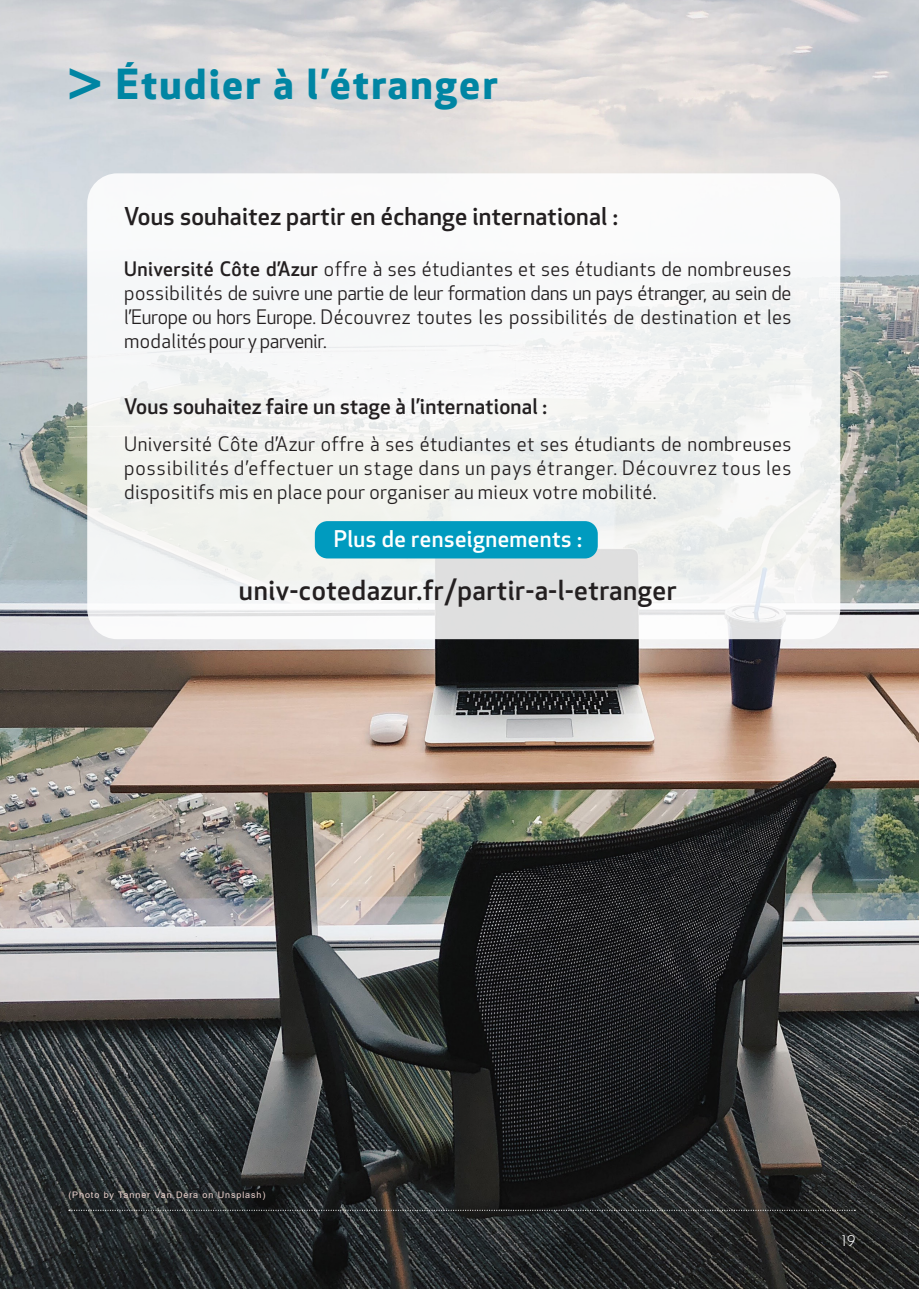
<style>
.page{position:relative;width:919px;height:1289px;background:#fff}
.page>*{position:absolute;margin:0;border:0;box-sizing:border-box;transform-origin:0 0}
.En-têtes_continus_Nu{font:700 40.5px "Apex New";letter-spacing:.06em;color:#0085a3}
.En-têtes_continus_Nu-2{font:500 27px "Apex New";letter-spacing:.02em;color:#231f20}
.En-têtes_continus_Nu-3{font:500 24px "Apex New";letter-spacing:.01em;color:#231f20}
.En-têtes_continus_Nu-4{font:500 22.5px "Apex New";letter-spacing:.02em;color:#fff}
.En-têtes_continus_Nu-5{font:500 21px "Apex New";letter-spacing:.01em;color:#231f20}
.En-têtes_continus_Nu-6{font:19.5px/24px "Apex New";letter-spacing:.02em;color:#231f20;text-align:justify}
.t1{font:15px "Brother 1816 Light";color:#fff}
.sous-titre{font:9px "Arial";letter-spacing:.1em;color:#edd3ce}
.s1{font-weight:500}
</style>
<div class="page">
<img style="left:0;top:0;width:918px;height:1288px">
<svg style="left:69px;top:1209px;width:787px;height:1px"></svg>
<svg style="left:87px;top:173px;width:753px;height:466px;fill:#f5f7f7"></svg>
<div style="left:315px;top:521px;width:282px;height:37px;background:#009bbf;border-radius:13px"></div>
<p class="En-têtes_continus_Nu" style="left:67px;top:55px;width:432px">&gt; Étudier à l’étranger</p>
<p class="En-têtes_continus_Nu-3" style="left:124px;top:200px;width:495px">Vous souhaitez partir en échange international :</p>
<p class="En-têtes_continus_Nu-6" style="left:124px;top:257px;width:668px"><span class="s1">Université Côte d’Azur</span> offre à ses étudiantes et ses étudiants de nombreuses possibilités de suivre une partie de leur formation dans un pays étranger, au sein de l’Europe ou hors Europe. Découvrez toutes les possibilités de destination et les modalités pour y parvenir.</p>
<p class="En-têtes_continus_Nu-5" style="left:124px;top:392px;width:424px">Vous souhaitez faire un stage à l’international :</p>
<p class="En-têtes_continus_Nu-6" style="left:124px;top:432px;width:668px">Université Côte d’Azur offre à ses étudiantes et ses étudiants de nombreuses possibilités d’effectuer un stage dans un pays étranger. Découvrez tous les</p>
<p class="En-têtes_continus_Nu-6" style="left:124px;top:480px;width:533px">dispositifs mis en place pour organiser au mieux votre mobilité.</p>
<p class="En-têtes_continus_Nu-4" style="left:334px;top:524px;width:249px">Plus de renseignements :</p>
<p class="En-têtes_continus_Nu-2" style="left:239px;top:571px;width:439px">univ-cotedazur.fr/partir-a-l-etranger</p>
<p class="sous-titre" style="left:68px;top:1188px;width:199px">(Photo by Tanner Van Dera on Unsplash)</p>
<p class="t1" style="left:841px;top:1229px;width:15px">19</p>
</div>
